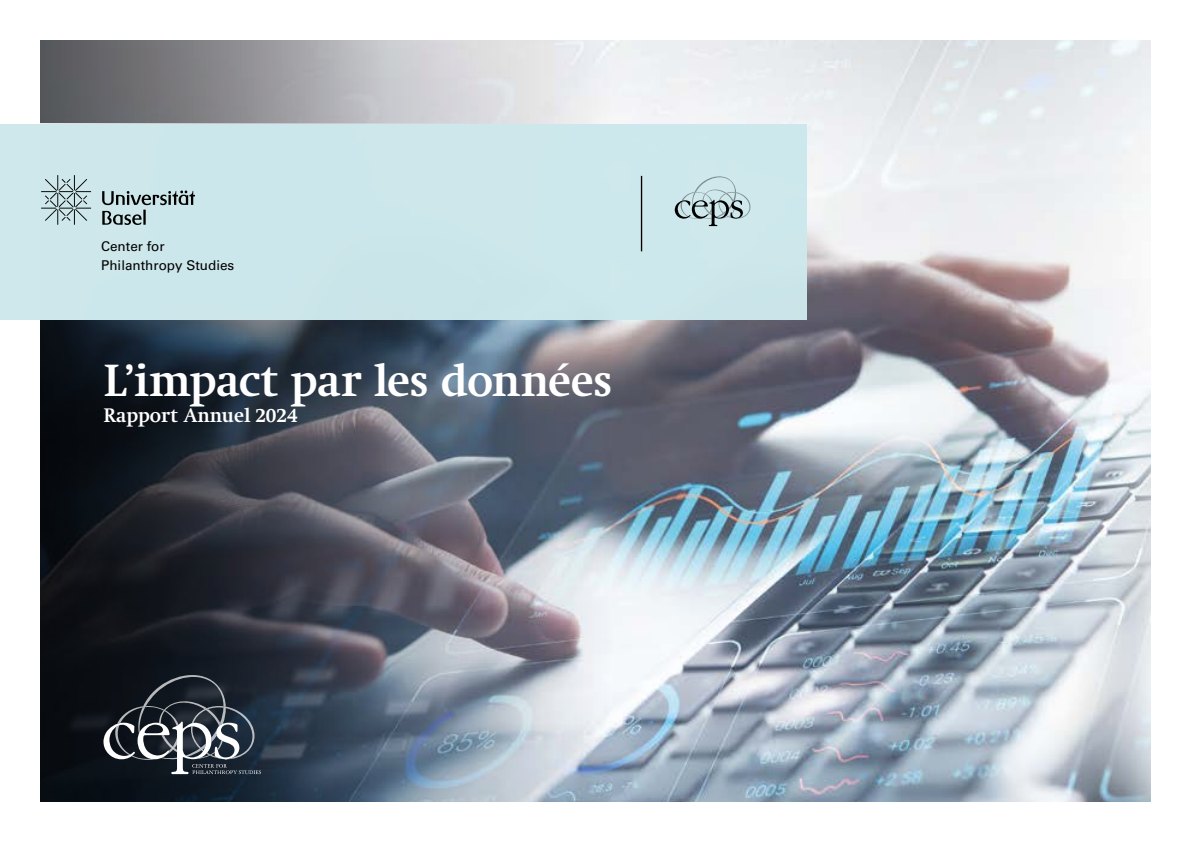
<style>
.page{position:relative;width:1191px;height:842px;background:#fff}
.page>*{position:absolute;margin:0;border:0;box-sizing:border-box;transform-origin:0 0}
.titel{font:700 46px "Swift LT Std";letter-spacing:-.02em;color:#fff}
.titel-2{font:700 20px "Swift LT Std";letter-spacing:-.005em;color:#fff}
.t1{font:13.4px/19.2px "Univers LT Std";color:#000}
</style>
<div class="page">
<img style="left:609px;top:40px;width:542px;height:762px">
<svg style="left:40px;top:40px;width:569px;height:762px;background:#5c626d"></svg>
<div style="left:0;top:124px;width:806px;height:195px;background:#cde8ec"></div>
<hr style="left:641px;top:176px;width:1px;height:75px;background:#000">
<svg style="left:675px;top:176px;width:76px;height:50px"></svg>
<svg style="left:103px;top:669px;width:158px;height:105px;background:#373e46"></svg>
<svg style="left:102px;top:191px;width:93px;height:34px"></svg>
<svg style="left:41px;top:175px;width:50px;height:50px"></svg>
<p class="t1" style="left:101px;top:237px;width:135px">Center for<br>Philanthropy Studies</p>
<p class="titel" style="left:103px;top:355px;width:510px">L’impact par les données</p>
<p class="titel-2" style="left:103px;top:405px;width:196px">Rapport Annuel 2024</p>
</div>
